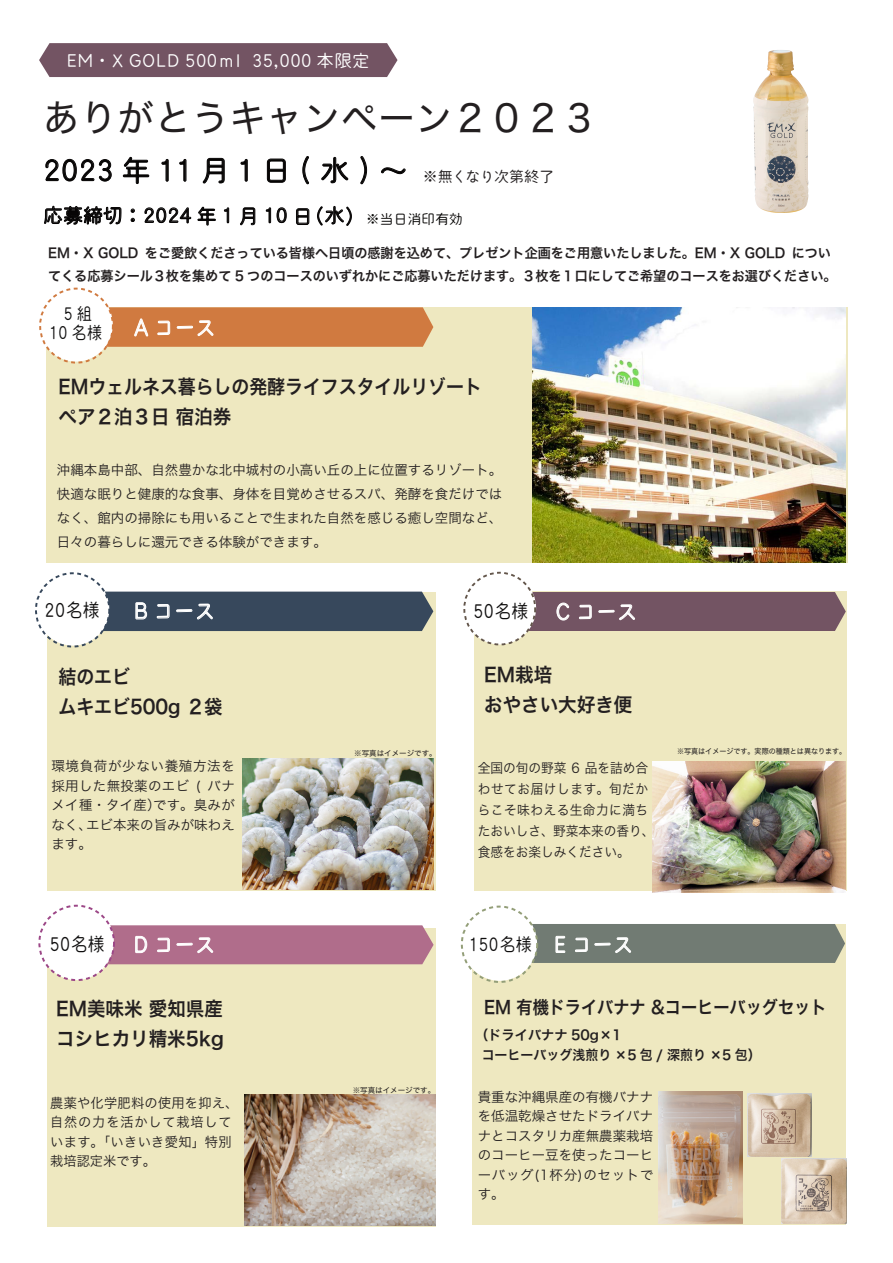
<style>
.page{position:relative;width:893px;height:1263px;background:#fff}
.page>*{position:absolute;margin:0;border:0;box-sizing:border-box;transform-origin:0 0}
.t1{font:37.5px "Hira Kaku Std N W4";letter-spacing:.025em;color:#231f20}
.t2{font:28.5px "Maru Maru GB Sr Std N R";letter-spacing:.025em;color:#050403}
.t3{font:22.5px "Maru Maru GB Lr Std N R";letter-spacing:.025em;color:#fff;scale:.89 1}
.t4{font:19.5px/30.3px "Hira Kaku Std N W6";letter-spacing:-.005em;color:#231f20;scale:.92 1}
.t5{font:19.5px/30px "Hira Kaku Std N W6";letter-spacing:-.005em;color:#231f20;scale:.95 1}
.t6{font:19.5px "Maru Maru GB Sr Std N R";letter-spacing:.025em;color:#050403}
.t7{font:18.75px "Maru Maru GB Lr Std N R";letter-spacing:.025em;color:#0f0e0e;scale:.89 1}
.t8{font:18px "Hira Kaku Std N W6";letter-spacing:-.005em;color:#231f20;scale:.9 1}
.t9{font:18px "Maru Maru GB Lr Std N R";letter-spacing:.025em;color:#0f0e0e;scale:.89 1}
.t10{font:17.4px "Maru Maru GB Sr Std N R";letter-spacing:.025em;color:#fff}
.t11{font:17.25px/19.5px "Maru Maru GB Lr Std N R";color:#0f0e0e;text-align:center;scale:.87 1}
.t12{font:13.5px/19.5px "Hiragino Sans Pr 6 N W3";color:#231f20;text-align:justify}
.t13{font:13.5px/22.5px "Hira Kaku Std N W6";color:#231f20}
.t14{font:13.5px/21px "Hiragino Sans Pr 6 N W3";color:#231f20;scale:.94 1}
.t15{font:13.5px/19.5px "Hiragino Sans Pr 6 N W3";letter-spacing:.025em;color:#231f20}
.t16{font:7.5px "Hira Kaku Std N W4";color:#231f20;scale:.94 1}
.t17{font:7.5px "Hira Kaku Std N W4";color:#231f20}
.s1{font-size:15px;color:#231f20}
</style>
<div class="page">
<div style="left:47px;top:928px;width:389px;height:298px;background:#eee8c0"></div>
<div style="left:472px;top:924px;width:374px;height:300px;background:#eee8c0"></div>
<div style="left:47px;top:592px;width:388px;height:299px;background:#eee8c0"></div>
<div style="left:39px;top:903px;width:75px;height:77px;background:#fff;border-radius:50%"></div>
<div style="left:38px;top:905px;width:77px;height:76px;border:2px dashed #9c4787;border-radius:50%"></div>
<svg style="left:106px;top:925px;width:328px;height:39px;background:#b47591"></svg>
<div style="left:532px;top:924px;width:313px;height:39px;background:#717b73"></div>
<div style="left:39px;top:43px;width:358px;height:34px;background:#735463"></div>
<svg style="left:44px;top:206px;width:77px;height:19px"></svg>
<svg style="left:131px;top:218px;width:4px;height:4px"></svg>
<svg style="left:145px;top:207px;width:46px;height:16px"></svg>
<svg style="left:198px;top:207px;width:18px;height:18px"></svg>
<svg style="left:224px;top:207px;width:5px;height:16px"></svg>
<svg style="left:240px;top:208px;width:15px;height:17px"></svg>
<svg style="left:266px;top:207px;width:5px;height:16px"></svg>
<svg style="left:277px;top:207px;width:10px;height:16px"></svg>
<svg style="left:296px;top:208px;width:13px;height:17px"></svg>
<svg style="left:317px;top:206px;width:35px;height:20px"></svg>
<img style="left:753px;top:50px;width:24px;height:162px">
<div style="left:46px;top:307px;width:801px;height:256px;background:#eee8c0"></div>
<svg style="left:106px;top:307px;width:327px;height:40px;background:#d17f47"></svg>
<div style="left:474px;top:591px;width:373px;height:300px;background:#eee8c0"></div>
<div style="left:43px;top:592px;width:390px;height:39px;background:#37485c"></div>
<div style="left:528px;top:592px;width:318px;height:39px;background:#735463"></div>
<div style="left:463px;top:572px;width:73px;height:72px;background:#fff;border-radius:50%"></div>
<div style="left:463px;top:572px;width:73px;height:73px;border:2px dashed #63564b;border-radius:50%"></div>
<div style="left:462px;top:906px;width:75px;height:75px;background:#fff;border-radius:50%"></div>
<div style="left:461px;top:905px;width:77px;height:78px;border:2px dashed #939e78;border-radius:50%"></div>
<div style="left:37px;top:573px;width:72px;height:73px;background:#fff;border-radius:50%"></div>
<div style="left:35px;top:572px;width:75px;height:75px;border:2px dashed #37485c;border-radius:50%"></div>
<div style="left:39px;top:288px;width:74px;height:74px;background:#fff;border-radius:50%"></div>
<div style="left:39px;top:288px;width:75px;height:76px;border:2px dashed #d07a40;border-radius:50%"></div>
<img style="left:245px;top:1094px;width:190px;height:131px">
<img style="left:242px;top:758px;width:191px;height:131px">
<img style="left:658px;top:1092px;width:84px;height:131px">
<img style="left:748px;top:1093px;width:63px;height:64px">
<img style="left:781px;top:1159px;width:65px;height:65px">
<img style="left:653px;top:761px;width:192px;height:131px">
<svg style="left:46px;top:159px;width:66px;height:22px"></svg>
<svg style="left:123px;top:157px;width:26px;height:27px"></svg>
<svg style="left:162px;top:159px;width:7px;height:23px"></svg>
<svg style="left:179px;top:159px;width:7px;height:23px"></svg>
<svg style="left:203px;top:158px;width:22px;height:25px"></svg>
<svg style="left:241px;top:159px;width:7px;height:23px"></svg>
<svg style="left:267px;top:159px;width:19px;height:24px"></svg>
<svg style="left:302px;top:156px;width:7px;height:28px"></svg>
<svg style="left:321px;top:157px;width:27px;height:26px"></svg>
<svg style="left:360px;top:156px;width:7px;height:28px"></svg>
<svg style="left:381px;top:167px;width:25px;height:7px"></svg>
<img style="left:533px;top:308px;width:313px;height:255px">
<p class="t10" style="left:66px;top:50px;width:305px">EM・X GOLD 500ｍｌ 35,000 本限定</p>
<h1 class="t1" style="left:43px;top:90px;width:556px">ありがとうキャンペーン２０２３</h1>
<h2 class="t2" style="left:43px;top:152px;width:512px">2023 年 11 月 1 日 ( 水 ) ～ <span class="s1">※無くなり次第終了</span></h2>
<h3 class="t6" style="left:43px;top:203px;width:421px">応募締切：2024 年 1 月 10 日（水）<sub>※当日消印有効</sub></h3>
<p class="t13" style="left:48px;top:242px;width:790px">EM・X GOLD をご愛飲くださっている皆様へ日頃の感謝を込めて、プレゼント企画をご用意いたしました。EM・X GOLD についてくる応募シール３枚を集めて 5 つのコースのいずれかにご応募いただけます。３枚を１口にしてご希望のコースをお選びください。</p>
<p class="t11" style="left:49px;top:304px;width:62px">5 組<br>10 名様</p>
<h3 class="t3" style="left:134px;top:313px;width:93px">A コース</h3>
<h3 class="t4" style="left:58px;top:372px;width:462px">EMウェルネス暮らしの発酵ライフスタイルリゾートペア２泊３日 宿泊券</h3>
<p class="t12" style="left:57px;top:457px;width:447px;line-height:24px">沖縄本島中部、自然豊かな北中城村の小高い丘の上に位置するリゾート。快適な眠りと健康的な食事、身体を目覚めさせるスパ、発酵を食だけではなく、館内の掃除にも用いることで生まれた自然を感じる癒し空間など、日々の暮らしに還元できる体験ができます。</p>
<h3 class="t7" style="left:45px;top:598px;width:63px">20名様</h3>
<h3 class="t7" style="left:473px;top:599px;width:63px">50名様</h3>
<h3 class="t3" style="left:134px;top:596px;width:93px">B コース</h3>
<h3 class="t3" style="left:555px;top:597px;width:93px">C コース</h3>
<h3 class="t4" style="left:59px;top:662px;width:180px">結のエビ<br>ムキエビ500g ２袋</h3>
<p class="t12" style="left:51px;top:755px;width:185px">環境負荷が少ない養殖方法を採用した無投薬のエビ ( バナメイ種・タイ産）です。臭みがなく、エビ本来の旨みが味わえます。</p>
<p class="t17" style="left:354px;top:748px;width:84px">※写真はイメージです。</p>
<h3 class="t5" style="left:484px;top:660px;width:157px">EM栽培<br>おやさい大好き便</h3>
<p class="t14" style="left:478px;top:757px;width:190px">全国の旬の野菜 6 品を詰め合わせてお届けします。旬だからこそ味わえる生命力に満ちたおいしさ、野菜本来の香り、食感をお楽しみください。</p>
<p class="t16" style="left:677px;top:745px;width:181px">※写真はイメージです。実際の種類とは異なります。</p>
<h3 class="t7" style="left:50px;top:932px;width:63px">50名様</h3>
<h3 class="t9" style="left:469px;top:933px;width:73px">150名様</h3>
<h3 class="t3" style="left:133px;top:930px;width:93px">D コース</h3>
<h3 class="t3" style="left:554px;top:930px;width:90px">E コース</h3>
<h3 class="t5" style="left:56px;top:994px;width:178px">EM美味米 愛知県産コシヒカリ精米5kg</h3>
<p class="t15" style="left:50px;top:1092px;width:190px">農薬や化学肥料の使用を抑え、自然の力を活かして栽培しています。「いきいき愛知」特別栽培認定米です。</p>
<p class="t17" style="left:353px;top:1084px;width:84px">※写真はイメージです。</p>
<h3 class="t8" style="left:484px;top:993px;width:382px">EM 有機ドライバナナ &amp;コーヒーバッグセット</h3>
<p class="t13" style="left:482px;top:1026px;width:281px;line-height:19.5px;text-indent:-7px">（ドライバナナ 50g×1<br>コーヒーバッグ浅煎り ×5 包 / 深煎り ×5 包）</p>
<p class="t12" style="left:478px;top:1086px;width:177px">貴重な沖縄県産の有機バナナを低温乾燥させたドライバナナとコスタリカ産無農薬栽培のコーヒー豆を使ったコーヒーバッグ(1杯分)のセットです。</p>
</div>
